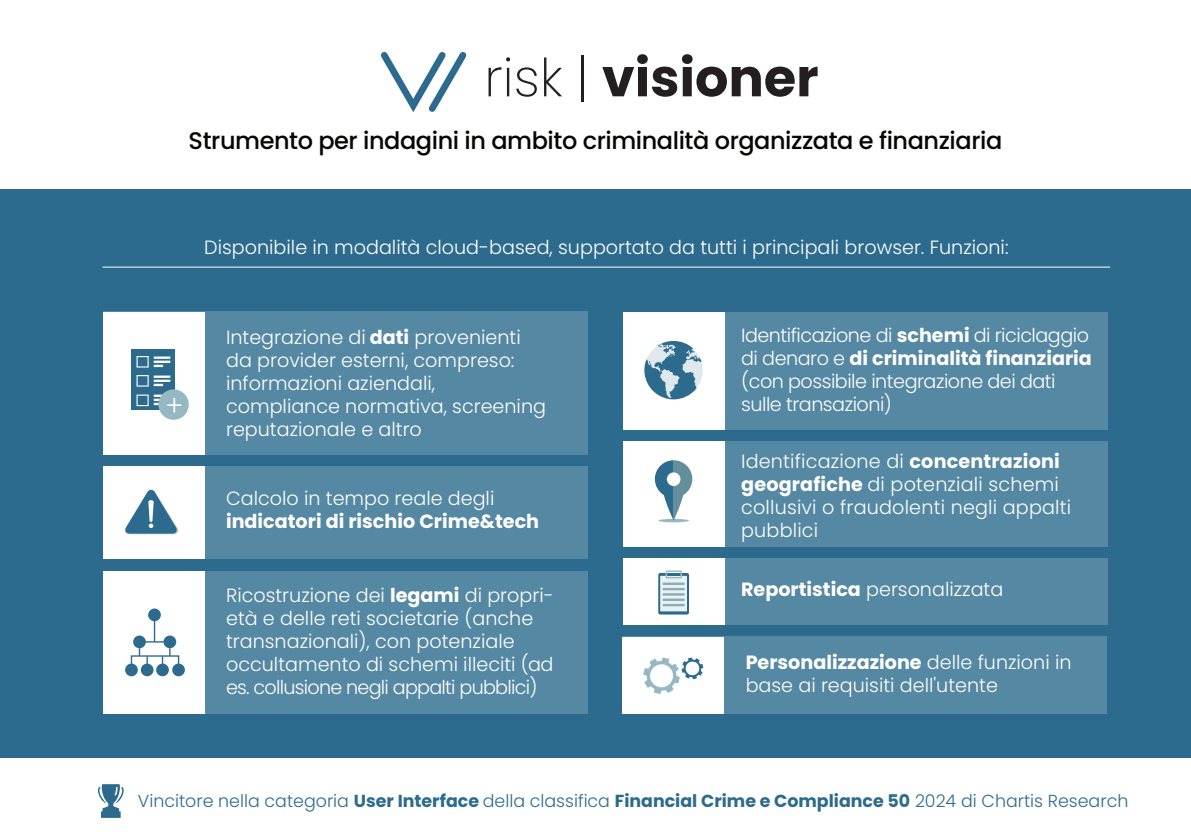
<style>
.page{position:relative;width:1191px;height:840px;background:#fff}
.page>*{position:absolute;margin:0;border:0;box-sizing:border-box;transform-origin:0 0}
.t1{font:500 24px "Poppins";letter-spacing:-.02em;color:#050504}
.t2{font:300 19.2px/23px "Poppins";color:#fff}
.t3{font:300 19.2px/23px "Poppins";letter-spacing:-.025em;color:#fff}
.t4{font:700 19.2px "Poppins";color:#fff}
.t5{font:300 17.4px "Poppins";color:#2c6b8d}
.s1{font-weight:700}
</style>
<div class="page">
<div style="left:0;top:189px;width:1191px;height:650px;background:#2c6b8d"></div>
<svg style="left:488px;top:57px;width:22px;height:39px"></svg>
<svg style="left:516px;top:67px;width:21px;height:30px"></svg>
<svg style="left:544px;top:57px;width:18px;height:39px"></svg>
<hr style="left:581px;top:55px;width:2px;height:46px;background:#231f20">
<svg style="left:602px;top:54px;width:215px;height:43px"></svg>
<svg style="left:381px;top:52px;width:86px;height:60px"></svg>
<hr style="left:103px;top:266px;width:1007px;height:1px;background:#fff">
<div style="left:103px;top:311px;width:485px;height:144px;background:#5588a3"></div>
<div style="left:103px;top:311px;width:101px;height:143px;background:#fff"></div>
<div style="left:103px;top:466px;width:485px;height:92px;background:#5588a3"></div>
<div style="left:103px;top:466px;width:101px;height:92px;background:#fff"></div>
<div style="left:622px;top:636px;width:485px;height:77px;background:#5588a3"></div>
<div style="left:622px;top:636px;width:102px;height:77px;background:#fff"></div>
<div style="left:103px;top:570px;width:485px;height:143px;background:#5588a3"></div>
<div style="left:103px;top:570px;width:101px;height:142px;background:#fff"></div>
<div style="left:623px;top:312px;width:484px;height:117px;background:#5588a3"></div>
<div style="left:623px;top:312px;width:101px;height:117px;background:#fff"></div>
<div style="left:623px;top:441px;width:484px;height:105px;background:#5588a3"></div>
<div style="left:623px;top:441px;width:101px;height:105px;background:#fff"></div>
<img style="left:126px;top:527px;width:52px;height:7px">
<svg style="left:125px;top:489px;width:52px;height:44px"></svg>
<div style="left:623px;top:558px;width:484px;height:66px;background:#5588a3"></div>
<div style="left:623px;top:558px;width:101px;height:66px;background:#fff"></div>
<div style="left:131px;top:349px;width:43px;height:61px;background:#2c6b8d"></div>
<svg style="left:136px;top:356px;width:34px;height:11px"></svg>
<svg style="left:136px;top:375px;width:34px;height:11px"></svg>
<div style="left:158px;top:389px;width:31px;height:30px;background:#96b8c3;border-radius:50%"></div>
<svg style="left:136px;top:394px;width:45px;height:18px"></svg>
<div style="left:148px;top:608px;width:13px;height:13px;background:#2c6b8d;border-radius:50%"></div>
<div style="left:133px;top:635px;width:13px;height:13px;background:#2c6b8d;border-radius:50%"></div>
<div style="left:125px;top:663px;width:13px;height:13px;background:#2c6b8d;border-radius:50%"></div>
<div style="left:141px;top:663px;width:12px;height:13px;background:#2c6b8d;border-radius:50%"></div>
<div style="left:156px;top:663px;width:13px;height:13px;background:#2c6b8d;border-radius:50%"></div>
<div style="left:172px;top:663px;width:13px;height:13px;background:#2c6b8d;border-radius:50%"></div>
<div style="left:163px;top:635px;width:13px;height:13px;background:#2c6b8d;border-radius:50%"></div>
<hr style="left:138px;top:640px;width:31px;height:2px;background:#2e6c8d">
<svg style="left:154px;top:621px;width:1px;height:19px"></svg>
<svg style="left:130px;top:648px;width:50px;height:23px"></svg>
<svg style="left:644px;top:341px;width:57px;height:58px"></svg>
<hr style="left:658px;top:518px;width:31px;height:4px;background:#96b8c3;border-radius:50%">
<svg style="left:655px;top:460px;width:37px;height:60px"></svg>
<svg style="left:658px;top:570px;width:31px;height:44px"></svg>
<svg style="left:660px;top:575px;width:27px;height:35px"></svg>
<hr style="left:662px;top:603px;width:22px;height:3px;background:#89adb6">
<hr style="left:662px;top:598px;width:22px;height:2px;background:#89adb6">
<hr style="left:662px;top:593px;width:22px;height:2px;background:#89adb6">
<hr style="left:662px;top:587px;width:22px;height:3px;background:#89adb6">
<hr style="left:662px;top:582px;width:22px;height:2px;background:#89adb6">
<svg style="left:643px;top:657px;width:60px;height:36px"></svg>
<div style="left:0;top:757px;width:1191px;height:82px;background:#fff"></div>
<svg style="left:98px;top:784px;width:26px;height:33px"></svg>
<p class="t1" style="left:189px;top:127px;width:815px">Strumento per indagini in ambito criminalità organizzata e finanziaria</p>
<p class="t2" style="left:204px;top:236px;width:805px">Disponibile in modalità cloud-based, supportato da tutti i principali browser. Funzioni:</p>
<p class="t2" style="left:226px;top:325px;width:321px">Integrazione di <span class="s1">dati</span> provenienti da provider esterni, compreso: informazioni aziendali, compliance normativa, screening reputazionale e altro</p>
<p class="t2" style="left:226px;top:486px;width:270px">Calcolo in tempo reale degli</p>
<p class="t4" style="left:226px;top:510px;width:314px">indicatori di rischio Crime&amp;tech</p>
<p class="t2" style="left:226px;top:583px;width:329px">Ricostruzione dei <span class="s1">legami</span> di propri&shy;età e delle reti societarie (anche transnazionali), con potenziale occultamento di schemi illeciti (ad es. collusione negli appalti pubblici)</p>
<p class="t3" style="left:741px;top:324px;width:352px">Identificazione di <span class="s1">schemi</span> di riciclaggio di denaro e <span class="s1">di criminalità finanziaria </span>(con possibile integrazione dei dati sulle transazioni)</p>
<p class="t2" style="left:741px;top:449px;width:331px">Identificazione di <span class="s1">concentrazioni geografiche</span> di potenziali schemi collusivi o fraudolenti negli appalti pubblici</p>
<p class="t2" style="left:741px;top:577px;width:264px"><span class="s1">Reportistica</span> personalizzata</p>
<p class="t2" style="left:745px;top:650px;width:327px"><span class="s1">Personalizzazione</span> delle funzioni in base ai requisiti dell'utente</p>
<p class="t5" style="left:138px;top:790px;width:992px">Vincitore nella categoria <span class="s1">User Interface</span> della classifica <span class="s1">Financial Crime e Compliance 50</span> 2024 di Chartis Research</p>
</div>
